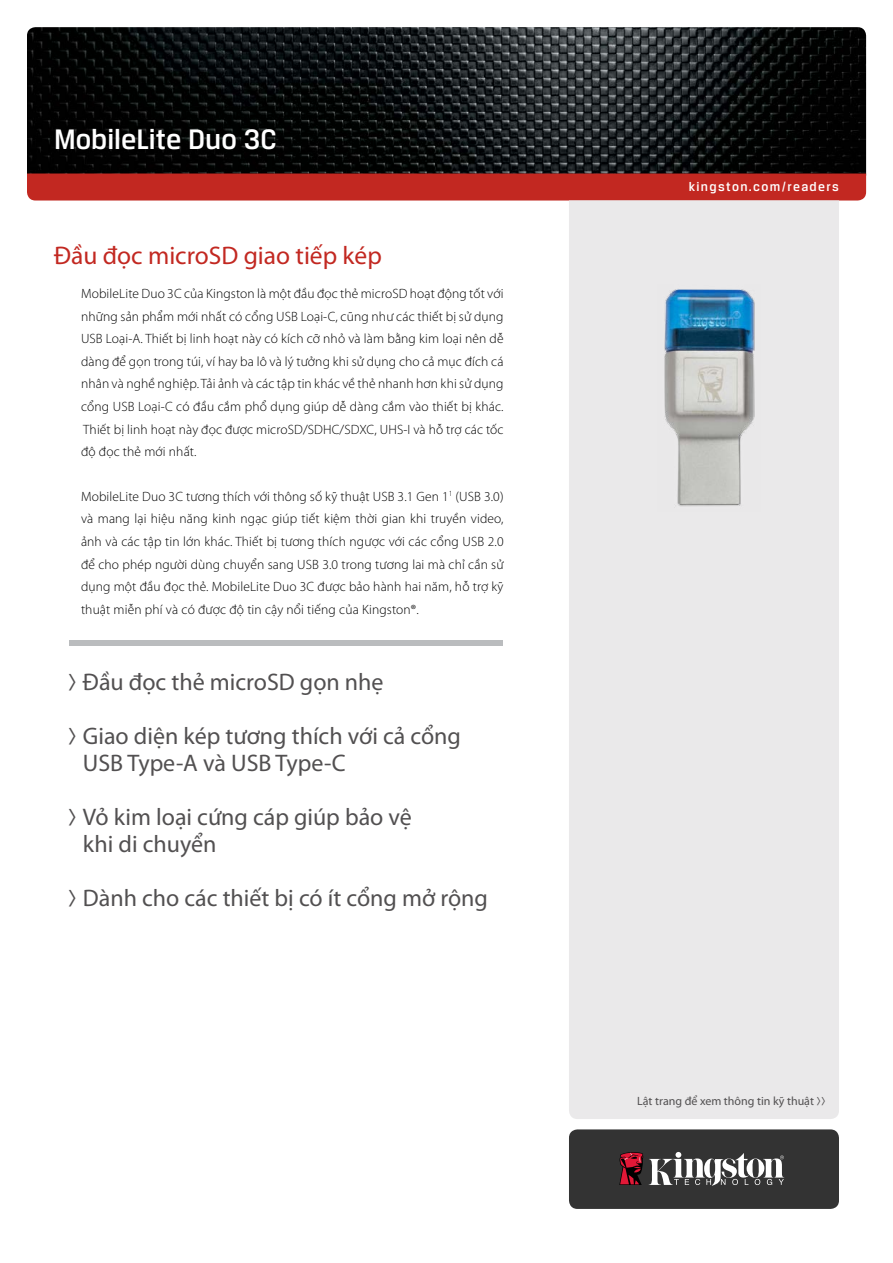
<style>
.page{position:relative;width:893px;height:1263px;background:#fff}
.page>*{position:absolute;margin:0;border:0;box-sizing:border-box;transform-origin:0 0}
.t1{font:500 30px "Breuer Text";color:#fff}
.t2{font:25.5px "Myriad Pro";color:#c22821}
.t3{font:24px/27px "Myriad Pro";color:#525051}
.t4{font:300 13.5px/22.5px "Myriad Pro";letter-spacing:.01em;color:#000;text-align:justify}
.t5{font:500 13.5px "Breuer Text";letter-spacing:.1em;color:#fff}
.t6{font:12px "Myriad Pro";color:#525051}
.s1{font-family:"Breuer Text"}
</style>
<div class="page">
<img style="left:27px;top:27px;width:839px;height:146px">
<div style="left:27px;top:173px;width:839px;height:27px;background:#c22821"></div>
<div style="left:569px;top:200px;width:270px;height:919px;background:#eae9ea"></div>
<div style="left:569px;top:1129px;width:270px;height:80px;background:#333;border-radius:9px"></div>
<svg style="left:649px;top:1152px;width:135px;height:34px"></svg>
<svg style="left:619px;top:1152px;width:24px;height:33px"></svg>
<div style="left:69px;top:640px;width:433px;height:6px;background:#babcbe"></div>
<img style="left:657px;top:284px;width:103px;height:228px">
<h1 class="t1" style="left:54px;top:122px;width:224px">MobileLite Duo 3C</h1>
<h2 class="t2" style="left:54px;top:240px;width:329px">Đầu đọc microSD giao tiếp kép</h2>
<p class="t4" style="left:81px;top:283px;width:424px">MobileLite Duo 3C của Kingston là một đầu đọc thẻ microSD hoạt động tốt với những sản phẩm mới nhất có cổng USB Loại-C, cũng như các thiết bị sử dụng USB Loại-A. Thiết bị linh hoạt này có kích cỡ nhỏ và làm bằng kim loại nên dễ dàng để gọn trong túi, ví hay ba lô và lý tưởng khi sử dụng cho cả mục đích cá nhân và nghề nghiệp. Tải ảnh và các tập tin khác về thẻ nhanh hơn khi sử dụng cổng USB Loại-C có đầu cắm phổ dụng giúp dễ dàng cắm vào thiết bị khác.<br>Thiết bị linh hoạt này đọc được microSD/SDHC/SDXC, UHS-I và hỗ trợ các tốc độ đọc thẻ mới nhất.</p>
<p class="t4" style="left:81px;top:485px;width:424px">MobileLite Duo 3C tương thích với thông số kỹ thuật USB 3.1 Gen 1<sup>1</sup> (USB 3.0) và mang lại hiệu năng kinh ngạc giúp tiết kiệm thời gian khi truyền video, ảnh và các tập tin lớn khác. Thiết bị tương thích ngược với các cổng USB 2.0 để cho phép người dùng chuyển sang USB 3.0 trong tương lai mà chỉ cần sử dụng một đầu đọc thẻ. MobileLite Duo 3C được bảo hành hai năm, hỗ trợ kỹ thuật miễn phí và có được độ tin cậy nổi tiếng của Kingston®.</p>
<h3 class="t3" style="left:68px;top:668px;width:317px"><span class="s1">&gt;</span> Đầu đọc thẻ microSD gọn nhẹ</h3>
<h3 class="t3" style="left:83px;top:722px;width:380px;text-indent:-15px"><span class="s1">&gt;</span> Giao diện kép tương thích với cả cổng<br>USB Type-A và USB Type-C</h3>
<h3 class="t3" style="left:83px;top:803px;width:330px;text-indent:-15px"><span class="s1">&gt;</span> Vỏ kim loại cứng cáp giúp bảo vệ khi di chuyển</h3>
<h3 class="t3" style="left:68px;top:884px;width:422px"><span class="s1">&gt;</span> Dành cho các thiết bị có ít cổng mở rộng</h3>
<p class="t5" style="left:689px;top:179px;width:152px">kingston.com/readers</p>
<p class="t6" style="left:637px;top:1094px;width:190px">Lật trang để xem thông tin kỹ thuật <span class="s1">&gt;&gt;</span></p>
</div>
